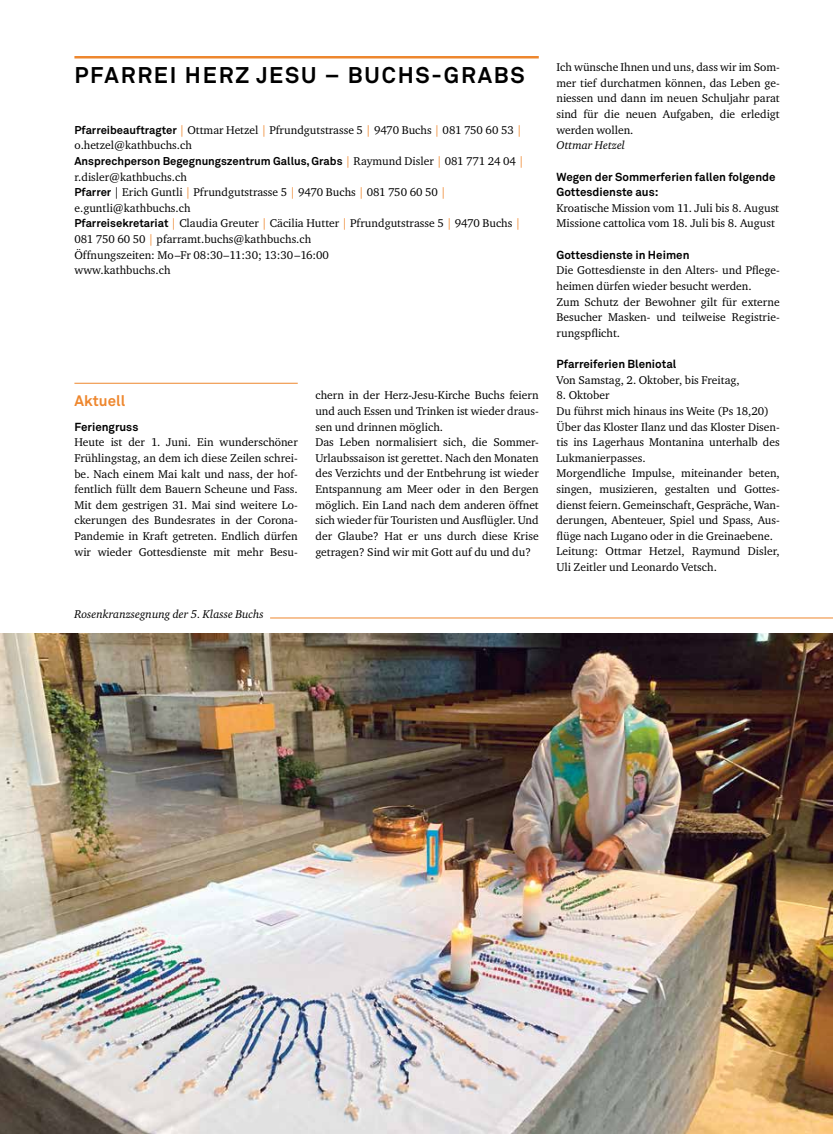
<style>
.page{position:relative;width:833px;height:1134px;background:#fff}
.page>*{position:absolute;margin:0;border:0;box-sizing:border-box;transform-origin:0 0}
.t1{font:700 22.5px "Akkurat";letter-spacing:.08em;color:#000}
.t2{font:700 15px "Akkurat";letter-spacing:.005em;color:#ee872e}
.t3{font:11.5px/15.6px "Charter ITC";color:#000}
.t4{font:700 11.5px/15.6px "Akkurat";color:#000}
.t5{font:italic 11.5px "Charter ITC";color:#000}
.t6{font:700 11.25px "Akkurat";color:#000}
.s1{font-family:"Akkurat";font-weight:700;font-size:11.25px}
.s2{color:#ee872e}
.s3{font-family:"Charter ITC";font-weight:400;font-size:11.5px;color:#ee872e}
.s4{font-family:"Charter ITC";font-weight:400;font-size:11.5px}
</style>
<div class="page">
<hr style="left:74px;top:56px;width:465px;height:2px;background:#ee872e">
<hr style="left:74px;top:383px;width:224px;height:1px;background:#ee872e">
<hr style="left:270px;top:618px;width:563px;height:1px;background:#ee872e">
<img style="left:0;top:634px;width:833px;height:500px">
<h1 class="t1" style="left:74px;top:61px;width:452px">PFARREI HERZ JESU – BUCHS-GRABS</h1>
<p class="t3" style="left:74px;top:122px;width:449px"><span class="s1">Pfarreibeauftragter</span> <span class="s2">|</span> Ottmar Hetzel <span class="s2">|</span> Pfrundgutstrasse 5 <span class="s2">|</span> 9470 Buchs <span class="s2">|</span> 081 750 60 53 <span class="s2">| </span>o.hetzel@kathbuchs.ch</p>
<p class="t6" style="left:74px;top:154px;width:451px">Ansprechperson Begegnungszentrum Gallus, Grabs <span class="s3">|</span> <span class="s4">Raymund Disler</span> <span class="s3">|</span> <span class="s4">081 771 24 04</span> <span class="s3">|</span></p>
<p class="t3" style="left:74px;top:169px;width:448px">r.disler@kathbuchs.ch<br><span class="s1">Pfarrer</span> | Erich Guntli <span class="s2">|</span> Pfrundgutstrasse 5 <span class="s2">|</span> 9470 Buchs <span class="s2">|</span> 081 750 60 50 <span class="s2">| </span>e.guntli@kathbuchs.ch<br><span class="s1">Pfarreisekretariat</span> <span class="s2">|</span> Claudia Greuter <span class="s2">|</span> Cäcilia Hutter <span class="s2">|</span> Pfrundgutstrasse 5 <span class="s2">|</span> 9470 Buchs <span class="s2">| </span>081 750 60 50 <span class="s2">|</span> pfarramt.buchs@kathbuchs.ch<br>Öffnungszeiten: Mo–Fr 08:30–11:30; 13:30–16:00<br>www.kathbuchs.ch</p>
<h2 class="t2" style="left:74px;top:391px;width:52px">Aktuell</h2>
<p class="t4" style="left:74px;top:419px;width:65px">Feriengruss</p>
<p class="t3" style="left:74px;top:434px;width:225px;text-align:justify">Heute ist der 1. Juni. Ein wunderschöner Frühlingstag, an dem ich diese Zeilen schrei&shy;be. Nach einem Mai kalt und nass, der hof&shy;fentlich füllt dem Bauern Scheune und Fass.<br>Mit dem gestrigen 31. Mai sind weitere Lo&shy;ckerungen des Bundesrates in der Corona-Pandemie in Kraft getreten. Endlich dürfen wir wieder Gottesdienste mit mehr Besu-</p>
<p class="t3" style="left:315px;top:387px;width:225px">chern in der Herz-Jesu-Kirche Buchs feiern und auch Essen und Trinken ist wieder draus&shy;sen und drinnen möglich.<br>Das Leben normalisiert sich, die Sommer-Urlaubssaison ist gerettet. Nach den Monaten des Verzichts und der Entbehrung ist wieder Entspannung am Meer oder in den Bergen möglich. Ein Land nach dem anderen öffnet sich wieder für Touristen und Ausflügler. Und der Glaube? Hat er uns durch diese Krise getragen? Sind wir mit Gott auf du und du?</p>
<p class="t5" style="left:74px;top:607px;width:191px">Rosenkranzsegnung der 5. Klasse Buchs</p>
<p class="t3" style="left:556px;top:59px;width:225px;text-align:justify">Ich wünsche Ihnen und uns, dass wir im Som&shy;mer tief durchatmen können, das Leben ge&shy;niessen und dann im neuen Schuljahr parat sind für die neuen Aufgaben, die erledigt werden wollen.</p>
<p class="t5" style="left:556px;top:138px;width:70px">Ottmar Hetzel</p>
<p class="t4" style="left:556px;top:168px;width:221px">Wegen der Sommerferien fallen folgende<br>Gottesdienste aus:</p>
<p class="t3" style="left:556px;top:200px;width:224px">Kroatische Mission vom 11. Juli bis 8. August<br>Missione cattolica vom 18. Juli bis 8. August</p>
<p class="t4" style="left:556px;top:247px;width:134px">Gottesdienste in Heimen</p>
<p class="t3" style="left:556px;top:262px;width:225px">Die Gottesdienste in den Alters- und Pflege&shy;heimen dürfen wieder besucht werden.<br>Zum Schutz der Bewohner gilt für externe Besucher Masken- und teilweise Registrie&shy;rungspflicht.</p>
<p class="t4" style="left:556px;top:356px;width:121px">Pfarreiferien Bleniotal</p>
<p class="t3" style="left:556px;top:372px;width:185px">Von Samstag, 2. Oktober, bis Freitag,</p>
<p class="t3" style="left:556px;top:387px;width:225px">8. Oktober<br>Du führst mich hinaus ins Weite (Ps 18,20)<br>Über das Kloster Ilanz und das Kloster Disen&shy;tis ins Lagerhaus Montanina unterhalb des Lukmanierpasses.<br>Morgendliche Impulse, miteinander beten, singen, musizieren, gestalten und Gottes&shy;dienst feiern. Gemeinschaft, Gespräche, Wan&shy;derungen, Abenteuer, Spiel und Spass, Aus&shy;flüge nach Lugano oder in die Greinaebene.<br>Leitung: Ottmar Hetzel, Raymund Disler, Uli Zeitler und Leonardo Vetsch.</p>
</div>
